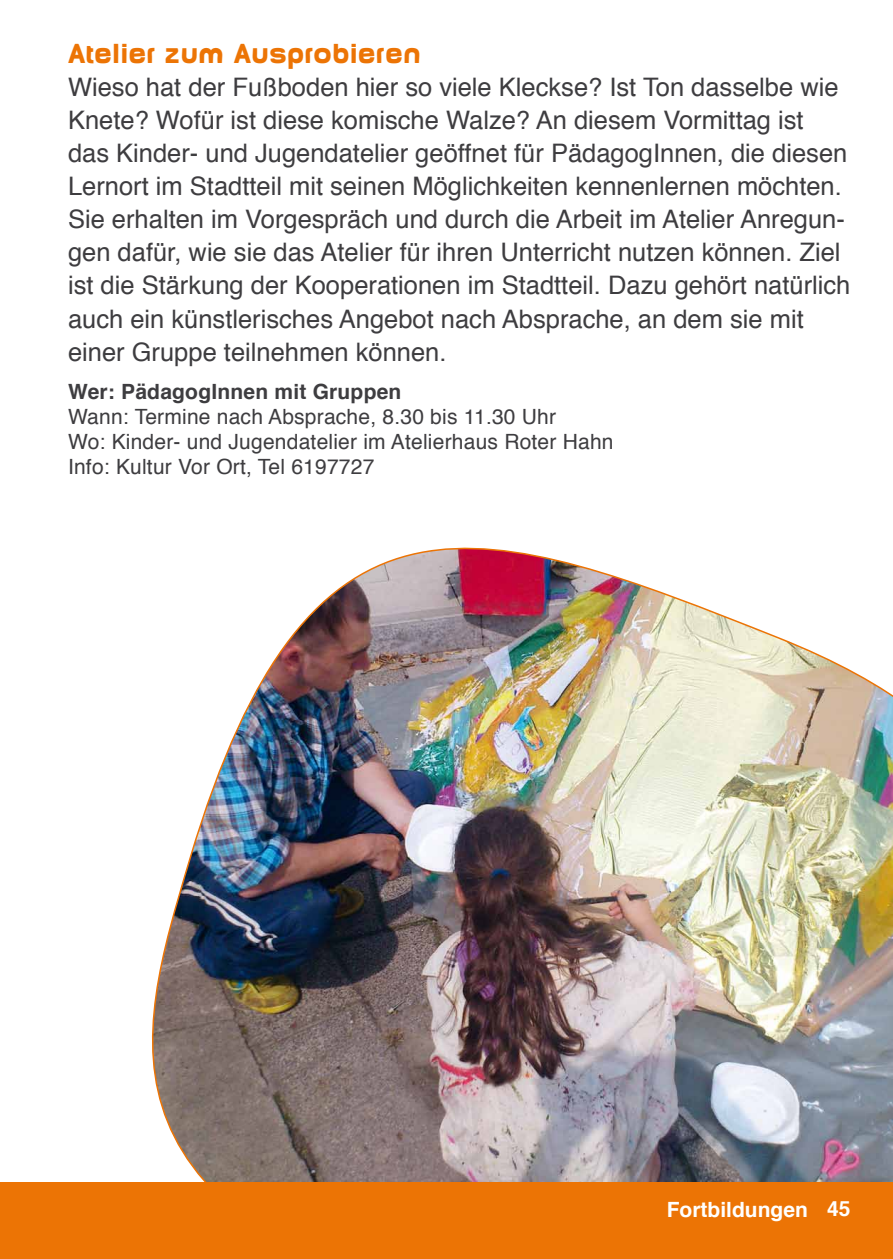
<style>
.page{position:relative;width:893px;height:1259px;background:#fff}
.page>*{position:absolute;margin:0;border:0;box-sizing:border-box;transform-origin:0 0}
.t1{font:900 27px "Baby Mine";color:#ec7405}
.t2{font:25.5px/33px "Helvetica";color:#3e3d40}
.t3{font:21px/25.2px "Helvetica";letter-spacing:.01em;color:#3e3d40}
.t4{font:700 21px "Helvetica";letter-spacing:.01em;color:#3e3d40}
.t5{font:700 21px "Helvetica";color:#fff}
</style>
<div class="page">
<img style="left:151px;top:547px;width:742px;height:635px">
<div style="left:0;top:1182px;width:893px;height:77px;background:#ec7405"></div>
<p class="t1" style="left:68px;top:37px;width:354px">Atelier zum Ausprobieren</p>
<p class="t2" style="left:68px;top:72px;width:784px">Wieso hat der Fußboden hier so viele Kleckse? Ist Ton dasselbe wie Knete? Wofür ist diese komische Walze? An diesem Vormittag ist das Kinder- und Jugendatelier geöffnet für PädagogInnen, die diesen Lernort im Stadtteil mit seinen Möglichkeiten kennenlernen möchten.<br>Sie erhalten im Vorgespräch und durch die Arbeit im Atelier Anregun&shy;gen dafür, wie sie das Atelier für ihren Unterricht nutzen können. Ziel ist die Stärkung der Kooperationen im Stadtteil. Dazu gehört natürlich auch ein künstlerisches Angebot nach Absprache, an dem sie mit einer Gruppe teilnehmen können.</p>
<p class="t4" style="left:68px;top:374px;width:335px">Wer: PädagogInnen mit Gruppen</p>
<p class="t3" style="left:68px;top:404px;width:547px">Wann: Termine nach Absprache, 8.30 bis 11.30 Uhr<br>Wo: Kinder- und Jugendatelier im Atelierhaus Roter Hahn<br>Info: Kultur Vor Ort, Tel 6197727</p>
<p class="t5" style="left:667px;top:1192px;width:185px">Fortbildungen 45</p>
</div>
